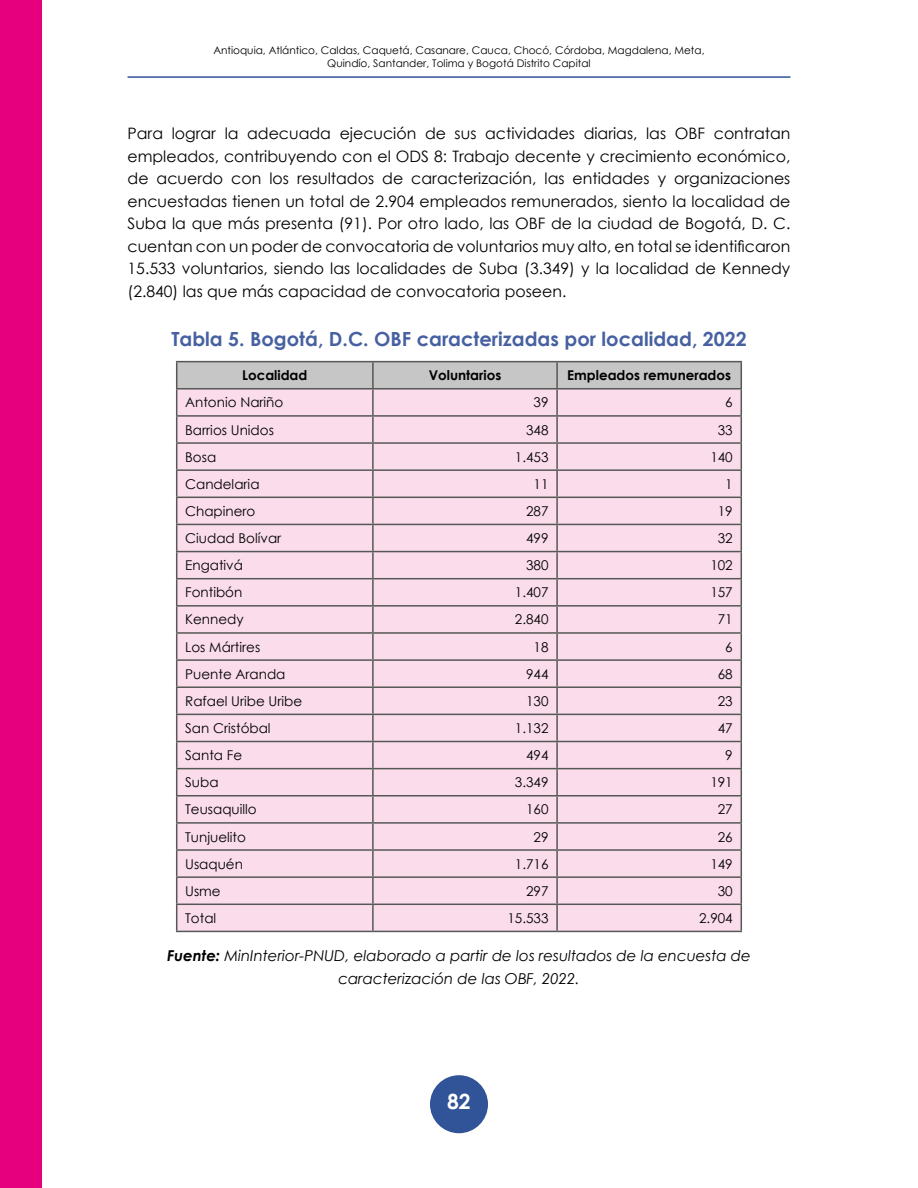
<style>
.page{position:relative;width:918px;height:1188px;background:#fff}
.page>*{position:absolute;margin:0;border:0;box-sizing:border-box;transform-origin:0 0}
.t1{font:700 21px "Century Gothic";color:#fff}
.t2{font:700 19.5px "Century Gothic";color:#4660a1}
.t3{font:15.75px/22.5px "Century Gothic";color:#000;text-align:justify}
.t4{font:italic 15px/22.5px "Century Gothic";color:#000;text-align:center}
.t5{font:13.5px "Century Gothic";color:#000}
.t6{font:700 13.5px "Century Gothic";color:#000}
.t7{font:10.5px/12.6px "Century Gothic";color:#000;text-align:center}
.s1{font-weight:700}
</style>
<div class="page">
<div style="left:430px;top:1075px;width:58px;height:58px;background:#315397;border-radius:50%"></div>
<div style="left:0;top:0;width:42px;height:1188px;background:#e6007d"></div>
<hr style="left:128px;top:76px;width:662px;height:2px;background:#315397">
<hr style="left:176px;top:931px;width:197px;height:1px;background:#575756">
<hr style="left:373px;top:931px;width:184px;height:1px;background:#575756">
<hr style="left:557px;top:931px;width:185px;height:1px;background:#575756">
<hr style="left:176px;top:361px;width:197px;height:1px;background:#575756">
<hr style="left:373px;top:361px;width:184px;height:1px;background:#575756">
<hr style="left:557px;top:361px;width:185px;height:1px;background:#575756">
<svg style="left:176px;top:362px;width:566px;height:569px"></svg>
<hr style="left:176px;top:388px;width:197px;height:2px;background:#575756">
<hr style="left:373px;top:388px;width:184px;height:2px;background:#575756">
<hr style="left:557px;top:388px;width:185px;height:2px;background:#575756">
<p class="t7" style="left:213px;top:44px;width:493px">Antioquia, Atlántico, Caldas, Caquetá, Casanare, Cauca, Chocó, Córdoba, Magdalena, Meta,<br>Quindío, Santander, Tolima y Bogotá Distrito Capital</p>
<p class="t3" style="left:128px;top:122px;width:664px">Para lograr la adecuada ejecución de sus actividades diarias, las OBF contratan empleados, contribuyendo con el ODS 8: Trabajo decente y crecimiento económico, de acuerdo con los resultados de caracterización, las entidades y organizaciones encuestadas tienen un total de 2.904 empleados remunerados, siento la localidad de Suba la que más presenta (91). Por otro lado, las OBF de la ciudad de Bogotá, D. C. cuentan con un poder de convocatoria de voluntarios muy alto, en total se identificaron 15.533 voluntarios, siendo las localidades de Suba (3.349) y la localidad de Kennedy (2.840) las que más capacidad de convocatoria poseen.</p>
<p class="t2" style="left:171px;top:325px;width:577px">Tabla 5. Bogotá, D.C. OBF caracterizadas por localidad, 2022</p>
<p class="t6" style="left:242px;top:365px;width:67px">Localidad</p>
<p class="t6" style="left:429px;top:365px;width:74px">Voluntarios</p>
<p class="t6" style="left:567px;top:365px;width:165px">Empleados remunerados</p>
<p class="t5" style="left:185px;top:393px;width:100px">Antonio Nariño</p>
<p class="t5" style="left:534px;top:393px;width:16px">39</p>
<p class="t5" style="left:725px;top:393px;width:9px">6</p>
<p class="t5" style="left:185px;top:420px;width:90px">Barrios Unidos</p>
<p class="t5" style="left:526px;top:420px;width:24px">348</p>
<p class="t5" style="left:718px;top:420px;width:16px">33</p>
<p class="t5" style="left:185px;top:447px;width:33px">Bosa</p>
<p class="t5" style="left:515px;top:447px;width:35px">1.453</p>
<p class="t5" style="left:710px;top:447px;width:24px">140</p>
<p class="t5" style="left:185px;top:474px;width:76px">Candelaria</p>
<p class="t5" style="left:534px;top:474px;width:16px">11</p>
<p class="t5" style="left:725px;top:474px;width:9px">1</p>
<p class="t5" style="left:185px;top:502px;width:72px">Chapinero</p>
<p class="t5" style="left:526px;top:502px;width:24px">287</p>
<p class="t5" style="left:718px;top:502px;width:16px">19</p>
<p class="t5" style="left:185px;top:529px;width:98px">Ciudad Bolívar</p>
<p class="t5" style="left:526px;top:529px;width:24px">499</p>
<p class="t5" style="left:718px;top:529px;width:16px">32</p>
<p class="t5" style="left:185px;top:556px;width:59px">Engativá</p>
<p class="t5" style="left:526px;top:556px;width:24px">380</p>
<p class="t5" style="left:710px;top:556px;width:24px">102</p>
<p class="t5" style="left:185px;top:583px;width:59px">Fontibón</p>
<p class="t5" style="left:515px;top:583px;width:35px">1.407</p>
<p class="t5" style="left:710px;top:583px;width:24px">157</p>
<p class="t5" style="left:185px;top:610px;width:60px">Kennedy</p>
<p class="t5" style="left:515px;top:610px;width:35px">2.840</p>
<p class="t5" style="left:718px;top:610px;width:16px">71</p>
<p class="t5" style="left:185px;top:637px;width:77px">Los Mártires</p>
<p class="t5" style="left:534px;top:637px;width:16px">18</p>
<p class="t5" style="left:725px;top:637px;width:9px">6</p>
<p class="t5" style="left:185px;top:664px;width:102px">Puente Aranda</p>
<p class="t5" style="left:526px;top:664px;width:24px">944</p>
<p class="t5" style="left:718px;top:664px;width:16px">68</p>
<p class="t5" style="left:185px;top:692px;width:119px">Rafael Uribe Uribe</p>
<p class="t5" style="left:526px;top:692px;width:24px">130</p>
<p class="t5" style="left:718px;top:692px;width:16px">23</p>
<p class="t5" style="left:185px;top:719px;width:87px">San Cristóbal</p>
<p class="t5" style="left:515px;top:719px;width:35px">1.132</p>
<p class="t5" style="left:718px;top:719px;width:16px">47</p>
<p class="t5" style="left:185px;top:746px;width:59px">Santa Fe</p>
<p class="t5" style="left:526px;top:746px;width:24px">494</p>
<p class="t5" style="left:725px;top:746px;width:9px">9</p>
<p class="t5" style="left:185px;top:773px;width:35px">Suba</p>
<p class="t5" style="left:515px;top:773px;width:35px">3.349</p>
<p class="t5" style="left:710px;top:773px;width:24px">191</p>
<p class="t5" style="left:185px;top:800px;width:73px">Teusaquillo</p>
<p class="t5" style="left:526px;top:800px;width:24px">160</p>
<p class="t5" style="left:718px;top:800px;width:16px">27</p>
<p class="t5" style="left:185px;top:827px;width:62px">Tunjuelito</p>
<p class="t5" style="left:534px;top:827px;width:16px">29</p>
<p class="t5" style="left:718px;top:827px;width:16px">26</p>
<p class="t5" style="left:185px;top:854px;width:59px">Usaquén</p>
<p class="t5" style="left:515px;top:854px;width:35px">1.716</p>
<p class="t5" style="left:710px;top:854px;width:24px">149</p>
<p class="t5" style="left:185px;top:882px;width:37px">Usme</p>
<p class="t5" style="left:526px;top:882px;width:24px">297</p>
<p class="t5" style="left:718px;top:882px;width:16px">30</p>
<p class="t5" style="left:185px;top:909px;width:33px">Total</p>
<p class="t5" style="left:507px;top:909px;width:43px">15.533</p>
<p class="t5" style="left:699px;top:909px;width:35px">2.904</p>
<p class="t4" style="left:167px;top:945px;width:585px"><span class="s1">Fuente:</span> MinInterior-PNUD, elaborado a partir de los resultados de la encuesta de caracterización de las OBF, 2022.</p>
<h1 class="t1" style="left:447px;top:1085px;width:25px">82</h1>
</div>
